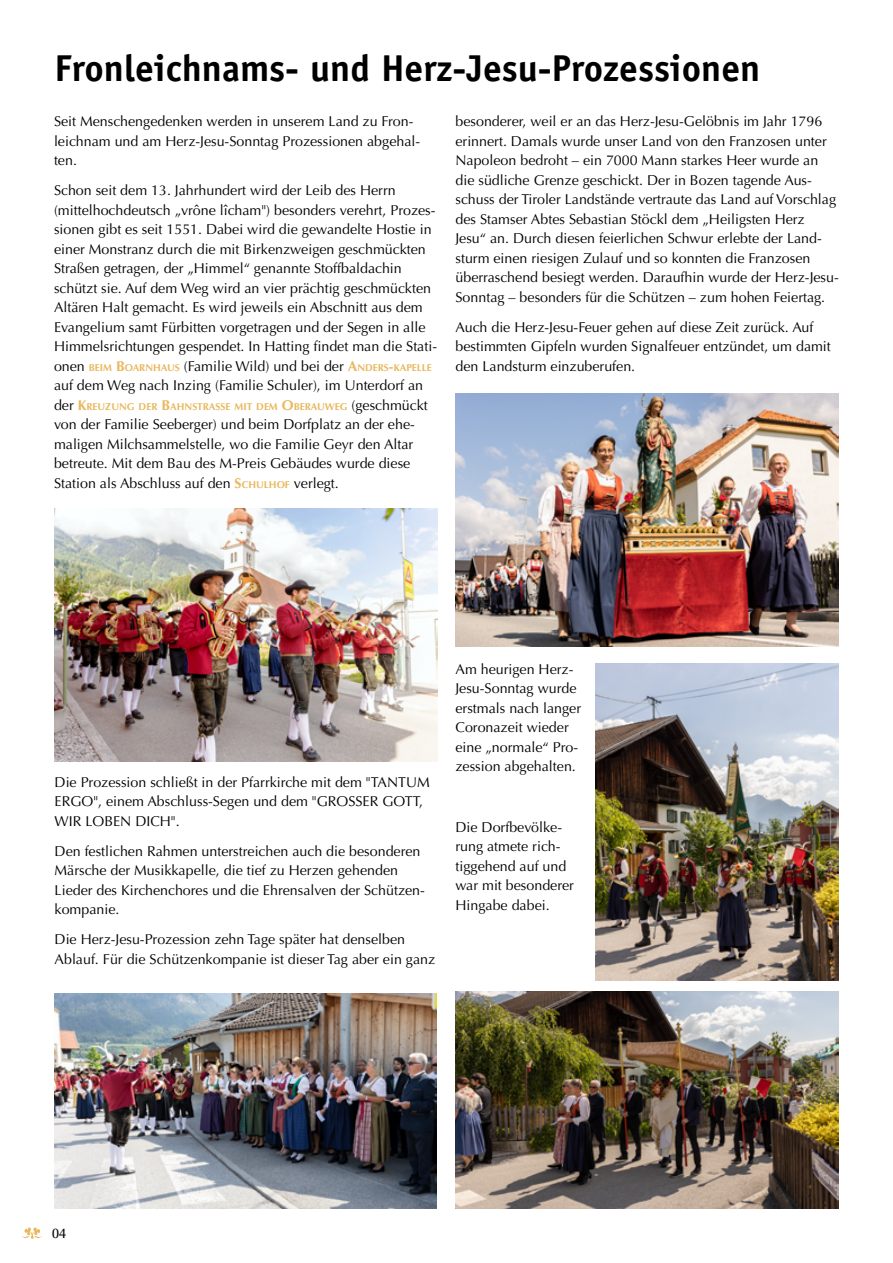
<style>
.page{position:relative;width:893px;height:1263px;background:#fff}
.page>*{position:absolute;margin:0;border:0;box-sizing:border-box;transform-origin:0 0}
.t1{font:700 37.5px "Officina Sans Std";color:#000}
.t2{font:14.25px/19.5px "Optima LT Std";color:#000}
.t3{font:500 13.8px "Optima LT Std";color:#000}
.t4{font:700 10.05px "Optima LT Std";color:#e9b85e}
.s1{font-weight:700;font-size:10.05px;color:#e9b85e}
.s2{font-weight:700;color:#e9b85e}
.s3{font-weight:400;font-size:14.25px;color:#000}
.s4{font-size:14.25px}
</style>
<div class="page">
<svg style="left:21px;top:1227px;width:21px;height:12px"></svg>
<img style="left:55px;top:508px;width:382px;height:254px">
<img style="left:456px;top:393px;width:383px;height:254px">
<img style="left:54px;top:993px;width:383px;height:215px">
<img style="left:456px;top:991px;width:383px;height:218px">
<img style="left:595px;top:663px;width:244px;height:317px">
<h1 class="t1" style="left:55px;top:45px;width:707px">Fronleichnams- und Herz-Jesu-Prozessionen</h1>
<p class="t2" style="left:54px;top:112px;width:368px">Seit Menschengedenken werden in unserem Land zu Fron&shy;leichnam und am Herz-Jesu-Sonntag Prozessionen abgehal&shy;ten.</p>
<p class="t2" style="left:54px;top:181px;width:385px">Schon seit dem 13. Jahrhundert wird der Leib des Herrn (mittelhochdeutsch „vrône lîcham") besonders verehrt, Prozes&shy;sionen gibt es seit 1551. Dabei wird die gewandelte Hostie in einer Monstranz durch die mit Birkenzweigen geschmückten Straßen getragen, der „Himmel“ genannte Stoffbaldachin schützt sie. Auf dem Weg wird an vier prächtig geschmückten Altären Halt gemacht. Es wird jeweils ein Abschnitt aus dem Evangelium samt Fürbitten vorgetragen und der Segen in alle Himmelsrichtungen gespendet. In Hatting findet man die Stati&shy;onen <span class="s1">BEIM</span> <span class="s2">B</span><span class="s1">OARNHAUS</span> (Familie Wild) und bei der <span class="s2">A</span><span class="s1">NDERS</span><span class="s2">-</span><span class="s1">KAPELLE </span>auf dem Weg nach Inzing (Familie Schuler), im Unterdorf an</p>
<p class="t4" style="left:54px;top:401px;width:375px"><span class="s3">der</span> <span class="s4">K</span>REUZUNG DER <span class="s4">B</span>AH NSTRASSE MIT DEM <span class="s4">O</span>BERAUWEG <span class="s3">(geschmückt</span></p>
<p class="t2" style="left:54px;top:415px;width:362px">von der Familie Seeberger) und beim Dorfplatz an der ehe&shy;maligen Milchsammelstelle, wo die Familie Geyr den Altar betreute. Mit dem Bau des M-Preis Gebäudes wurde diese Station als Abschluss auf den <span class="s2">S</span><span class="s1">CH ULHOF</span> verlegt.</p>
<p class="t2" style="left:455px;top:112px;width:385px">besonderer, weil er an das Herz-Jesu-Gelöbnis im Jahr 1796 erinnert. Damals wurde unser Land von den Franzosen unter Napoleon bedroht – ein 7000 Mann starkes Heer wurde an die südliche Grenze geschickt. Der in Bozen tagende Aus&shy;schuss der Tiroler Landstände vertraute das Land auf Vorschlag des Stamser Abtes Sebastian Stöckl dem „Heiligsten Herz Jesu“ an. Durch diesen feierlichen Schwur erlebte der Land&shy;sturm einen riesigen Zulauf und so konnten die Franzosen überraschend besiegt werden. Daraufhin wurde der Herz-Jesu-Sonntag – besonders für die Schützen – zum hohen Feiertag.</p>
<p class="t2" style="left:455px;top:318px;width:377px">Auch die Herz-Jesu-Feuer gehen auf diese Zeit zurück. Auf bestimmten Gipfeln wurden Signalfeuer entzündet, um damit den Landsturm einzuberufen.</p>
<p class="t2" style="left:55px;top:772px;width:377px">Die Prozession schließt in der Pfarrkirche mit dem "TANTUM<br>ERGO", einem Abschluss-Segen und dem "GROSSER GOTT,<br>WIR LOBEN DICH".</p>
<p class="t2" style="left:55px;top:841px;width:372px">Den festlichen Rahmen unterstreichen auch die besonderen Märsche der Musikkapelle, die tief zu Herzen gehenden Lieder des Kirchenchores und die Ehrensalven der Schützen&shy;kompanie.</p>
<p class="t2" style="left:55px;top:930px;width:382px">Die Herz-Jesu-Prozession zehn Tage später hat denselben<br>Ablauf. Für die Schützenkompanie ist dieser Tag aber ein ganz</p>
<p class="t2" style="left:455px;top:659px;width:127px">Am heurigen Herz-<br>Jesu-Sonntag wurde erstmals nach langer<br>Coronazeit wieder eine „normale“ Pro&shy;zession abgehalten.</p>
<p class="t2" style="left:455px;top:817px;width:120px">Die Dorfbevölke&shy;rung atmete rich&shy;tiggehend auf und war mit besonderer<br>Hingabe dabei.</p>
<p class="t3" style="left:52px;top:1226px;width:15px">04</p>
</div>
